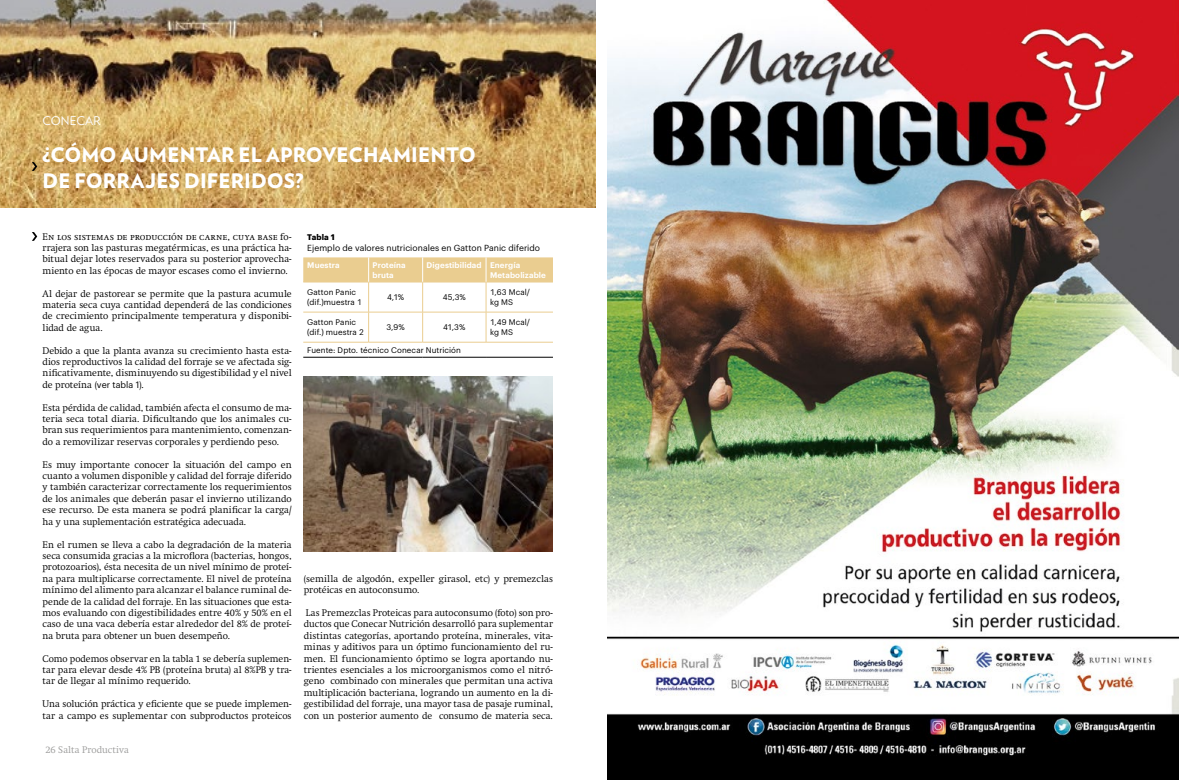
<style>
.page{position:relative;width:1191px;height:780px;background:#fff}
.page>*{position:absolute;margin:0;border:0;box-sizing:border-box;transform-origin:0 0}
.t1{font:900 20px/26px "Verlag";letter-spacing:.005em;color:#fff}
.t2{font:12px "Verlag";letter-spacing:.01em;color:#fff}
.t3{font:300 9.5px/11.4px "Swift";letter-spacing:.005em;color:#000;text-align:justify}
.t4{font:9.5px "Swift Light SC";letter-spacing:.005em;color:#000}
.t5{font:300 9.5px "Swift";letter-spacing:.01em;color:#9d9d9c}
.t6{font:8.6px "Graphik";letter-spacing:.005em;color:#000}
.t7{font:8px/10px "Graphik";letter-spacing:.01em;color:#000}
.t8{font:600 8px/10px "Graphik";letter-spacing:.015em;color:#fff}
.t9{font:700 8px "Graphik";letter-spacing:.015em;color:#000}
.s1{font-family:"Swift";font-weight:300}
.s2{font-family:"Graphik";font-weight:400;font-size:9px}
</style>
<div class="page">
<img style="left:0;top:0;width:595px;height:207px">
<svg style="left:32px;top:162px;width:5px;height:9px"></svg>
<img style="left:303px;top:376px;width:250px;height:175px">
<hr style="left:303px;top:357px;width:66px;height:1px;background:#000">
<hr style="left:368px;top:357px;width:54px;height:1px;background:#000">
<hr style="left:422px;top:357px;width:64px;height:1px;background:#000">
<hr style="left:486px;top:357px;width:67px;height:1px;background:#000">
<hr style="left:368px;top:282px;width:1px;height:30px;background:#eacd90">
<hr style="left:422px;top:282px;width:1px;height:30px;background:#eacd90">
<hr style="left:486px;top:282px;width:1px;height:30px;background:#eacd90">
<hr style="left:303px;top:312px;width:66px;height:1px;background:#eacd90">
<hr style="left:368px;top:312px;width:54px;height:1px;background:#eacd90">
<hr style="left:368px;top:312px;width:1px;height:30px;background:#eacd90">
<hr style="left:422px;top:312px;width:64px;height:1px;background:#eacd90">
<hr style="left:422px;top:312px;width:1px;height:30px;background:#eacd90">
<hr style="left:486px;top:312px;width:67px;height:1px;background:#eacd90">
<hr style="left:486px;top:312px;width:1px;height:30px;background:#eacd90">
<hr style="left:303px;top:342px;width:66px;height:1px;background:#eacd90">
<hr style="left:368px;top:342px;width:54px;height:1px;background:#eacd90">
<hr style="left:422px;top:342px;width:64px;height:1px;background:#eacd90">
<hr style="left:486px;top:342px;width:67px;height:1px;background:#eacd90">
<hr style="left:303px;top:282px;width:66px;height:1px;background:#eacd90">
<hr style="left:368px;top:282px;width:54px;height:1px;background:#eacd90">
<hr style="left:422px;top:282px;width:64px;height:1px;background:#eacd90">
<hr style="left:486px;top:282px;width:67px;height:1px;background:#eacd90">
<div style="left:303px;top:257px;width:250px;height:25px;background:#eacd90"></div>
<img style="left:608px;top:0;width:570px;height:780px">
<svg style="left:32px;top:232px;width:5px;height:9px"></svg>
<p class="t2" style="left:43px;top:112px;width:60px">CONECAR</p>
<h1 class="t1" style="left:43px;top:141px;width:435px">¿CÓMO AUMENTAR EL APROVECHAMIENTO<br>DE FORRAJES DIFERIDOS?</h1>
<p class="t4" style="left:43px;top:231px;width:250px">En los sistemas de producción de carne, cuya base <span class="s1">fo-</span></p>
<p class="t3" style="left:43px;top:242px;width:250px">rrajera son las pasturas megatérmicas, es una práctica ha&shy;bitual dejar lotes reservados para su posterior aprovecha&shy;miento en las épocas de mayor escases como el invierno.</p>
<p class="t3" style="left:43px;top:287px;width:251px">Al dejar de pastorear se permite que la pastura acumule materia seca cuya cantidad dependerá de las condiciones de crecimiento principalmente temperatura y disponibi&shy;lidad de agua.</p>
<p class="t3" style="left:43px;top:344px;width:251px">Debido a que la planta avanza su crecimiento hasta esta&shy;dios reproductivos la calidad del forraje se ve afectada sig&shy;nificativamente, disminuyendo su digestibilidad y el nivel de proteína (<span class="s2">ver tabla 1</span>).</p>
<p class="t3" style="left:43px;top:401px;width:250px">Esta pérdida de calidad, también afecta el consumo de ma&shy;teria seca total diaria. Dificultando que los animales cu&shy;bran sus requerimientos para mantenimiento, comenzan&shy;do a removilizar reservas corporales y perdiendo peso.</p>
<p class="t3" style="left:43px;top:458px;width:251px">Es muy importante conocer la situación del campo en cuanto a volumen disponible y calidad del forraje diferido y también caracterizar correctamente los requerimientos de los animales que deberán pasar el invierno utilizando ese recurso. De esta manera se podrá planificar la carga/ ha y una suplementación estratégica adecuada.</p>
<p class="t3" style="left:43px;top:538px;width:251px">En el rumen se lleva a cabo la degradación de la materia seca consumida gracias a la microflora (bacterias, hongos, protozoarios), ésta necesita de un nivel mínimo de proteí&shy;na para multiplicarse correctamente. El nivel de proteína mínimo del alimento para alcanzar el balance ruminal de&shy;pende de la calidad del forraje. En las situaciones que esta&shy;mos evaluando con digestibilidades entre 40% y 50% en el caso de una vaca debería estar alrededor del 8% de proteí&shy;na bruta para obtener un buen desempeño.</p>
<p class="t3" style="left:43px;top:652px;width:250px">Como podemos observar en la tabla 1 se debería suplemen&shy;tar para elevar desde 4% PB (proteína bruta) al 8%PB y tra&shy;tar de llegar al mínimo requerido.</p>
<p class="t3" style="left:43px;top:698px;width:251px">Una solución práctica y eficiente que se puede implemen&shy;tar a campo es suplementar con subproductos proteicos</p>
<p class="t5" style="left:45px;top:744px;width:85px">26 Salta Productiva</p>
<p class="t9" style="left:307px;top:231px;width:30px">Tabla 1</p>
<p class="t6" style="left:307px;top:241px;width:234px">Ejemplo de valores nutricionales en Gatton Panic diferido</p>
<p class="t8" style="left:307px;top:259px;width:34px">Muestra</p>
<p class="t8" style="left:373px;top:259px;width:35px">Proteína bruta</p>
<p class="t8" style="left:490px;top:259px;width:57px;text-indent:-63px">Digestibilidad Energía<br>Metabolizable</p>
<p class="t7" style="left:307px;top:287px;width:56px">Gatton Panic (dif.)muestra 1</p>
<p class="t7" style="left:387px;top:292px;width:19px">4,1%</p>
<p class="t7" style="left:443px;top:292px;width:25px">45,3%</p>
<p class="t7" style="left:490px;top:287px;width:42px">1,63 Mcal/ kg MS</p>
<p class="t7" style="left:307px;top:317px;width:58px">Gatton Panic (dif.) muestra 2</p>
<p class="t7" style="left:386px;top:322px;width:20px">3,9%</p>
<p class="t7" style="left:443px;top:322px;width:24px">41,3%</p>
<p class="t7" style="left:490px;top:317px;width:42px">1,49 Mcal/ kg MS</p>
<p class="t7" style="left:307px;top:344px;width:155px">Fuente: Dpto. técnico Conecar Nutrición</p>
<p class="t3" style="left:304px;top:572px;width:251px">(semilla de algodón, expeller girasol, etc) y premezclas protéicas en autoconsumo.</p>
<p class="t3" style="left:304px;top:607px;width:251px">Las Premezclas Proteicas para autoconsumo (foto) son pro&shy;ductos que Conecar Nutrición desarrolló para suplementar distintas categorías, aportando proteína, minerales, vita&shy;minas y aditivos para un óptimo funcionamiento del ru&shy;men. El funcionamiento óptimo se logra aportando nu&shy;trientes esenciales a los microorganismos como el nitró&shy;geno combinado con minerales que permitan una activa multiplicación bacteriana, logrando un aumento en la di&shy;gestibilidad del forraje, una mayor tasa de pasaje ruminal, con un posterior aumento de consumo de materia seca.</p>
</div>
